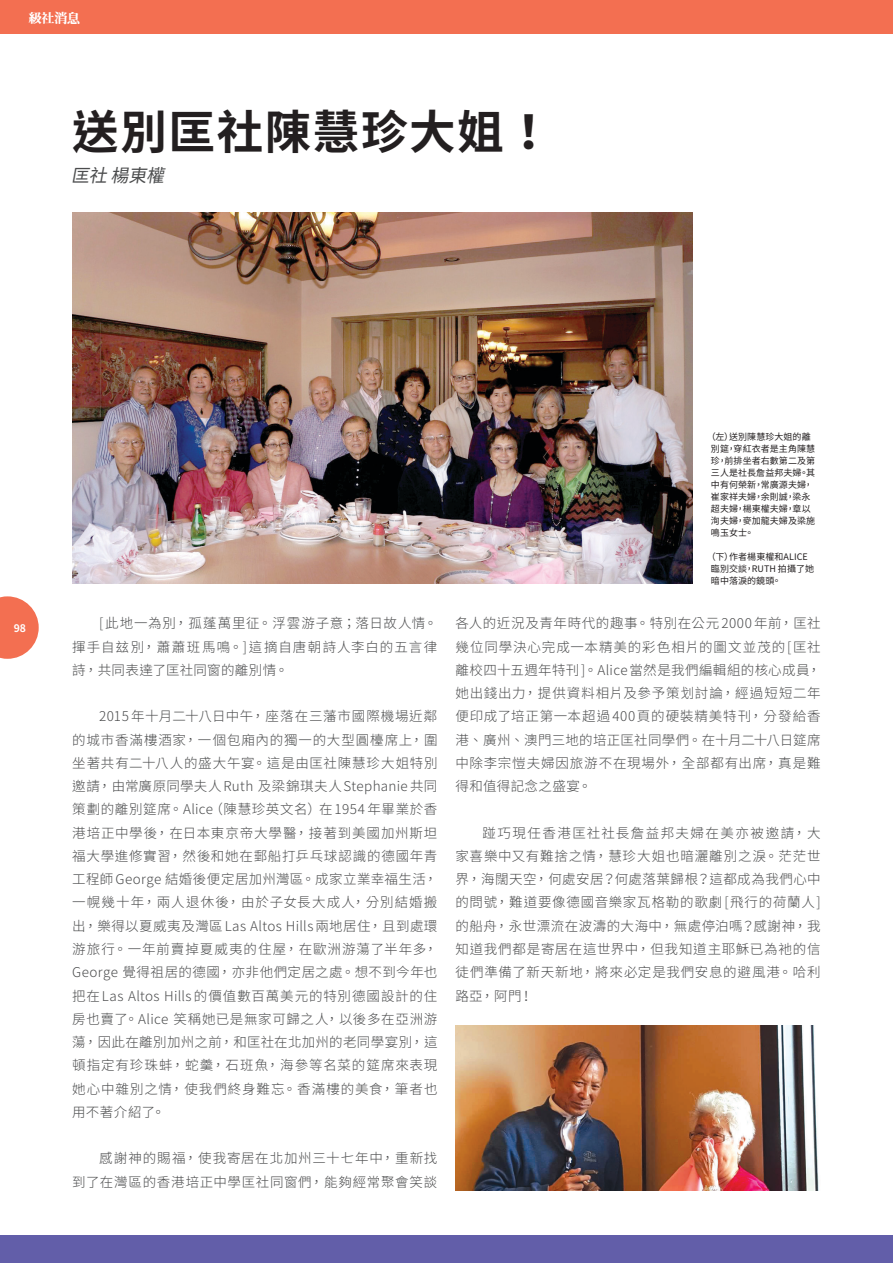
<style>
.page{position:relative;width:893px;height:1263px;background:#fff}
.page>*{position:absolute;margin:0;border:0;box-sizing:border-box;transform-origin:0 0}
.t1{font:700 46.5px "Noto Sans CJ Ktc";letter-spacing:.035em;color:#231f20}
.INTRO{font:italic 18px "Noto Sans CJ Ktc";color:#4b4c4d}
.內文__首2次0{font:300 13.5px/23.2px "Noto Sans CJ Ktc";letter-spacing:.06em;color:#4b4c4d;text-align:justify}
.t2{font:13.5px "DATM8";color:#fff}
.t3{font:700 10.5px "Noto Sans CJ Ktc";color:#fff}
.credits{font:9px/12px "Noto Sans CJ Ktc";letter-spacing:.005em;color:#231f20}
</style>
<div class="page">
<img style="left:72px;top:212px;width:621px;height:372px">
<img style="left:455px;top:1025px;width:364px;height:166px">
<div style="left:0;top:0;width:893px;height:34px;background:#f36f51"></div>
<div style="left:0;top:1235px;width:893px;height:28px;background:#625ea9"></div>
<svg style="left:0;top:596px;width:39px;height:63px"></svg>
<p class="t2" style="left:28px;top:11px;width:53px">級社消息</p>
<p class="t1" style="left:72px;top:106px;width:481px">送別匡社陳慧珍大姐！</p>
<p class="INTRO" style="left:71px;top:165px;width:104px">匡社 楊東權</p>
<p class="t3" style="left:14px;top:622px;width:14px">98</p>
<p class="內文__首2次0" style="left:72px;top:612px;width:367px;text-indent:27px">[此地一為別，孤蓬萬里征。浮雲游子意；落日故人情。揮手自玆別，蕭蕭班馬鳴。]這摘自唐朝詩人李白的五言律詩，共同表達了匡社同窗的離別情。</p>
<p class="內文__首2次0" style="left:72px;top:705px;width:367px;text-indent:27px">2015 年十月二十八日中午，座落在三藩市國際機場近鄰的城市香滿樓酒家，一個包廂內的獨一的大型圓檯席上，圍坐著共有二十八人的盛大午宴。這是由匡社陳慧珍大姐特別邀請，由常廣原同學夫人Ruth 及梁錦琪夫人Stephanie 共同策劃的離別筵席。Alice（陳慧珍英文名）在1954 年畢業於香港培正中學後，在日本東京帝大學醫，接著到美國加州斯坦福大學進修實習，然後和她在郵船打乒乓球認識的德國年青工程師 George 結婚後便定居加州灣區。成家立業幸福生活，一幌幾十年，兩人退休後，由於子女長大成人，分別結婚搬出，樂得以夏威夷及灣區 Las Altos Hills 兩地居住，且到處環游旅行。一年前賣掉夏威夷的住屋，在歐洲游蕩了半年多，George 覺得祖居的德國，亦非他們定居之處。想不到今年也把在Las Altos Hills的價值數百萬美元的特別德國設計的住房也賣了。Alice 笑稱她已是無家可歸之人，以後多在亞洲游蕩，因此在離別加州之前，和匡社在北加州的老同學宴別，這頓指定有珍珠蚌，蛇羹，石班魚，海參等名菜的筵席來表現她心中雜別之情，使我們終身難忘。香滿樓的美食，筆者也用不著介紹了。</p>
<p class="內文__首2次0" style="left:72px;top:1147px;width:367px;text-align:right">感謝神的賜福，使我寄居在北加州三十七年中，重新找<br>到了在灣區的香港培正中學匡社同窗們，能夠經常聚會笑談</p>
<p class="credits" style="left:711px;top:430px;width:106px;text-indent:-4px">（左）送別陳慧珍大姐的離別筵，穿紅衣者是主角陳慧珍，前排坐者右數第二及第三人是社長詹益邦夫婦。其中有何榮新，常廣源夫婦，崔家祥夫婦，余則誠，梁永超夫婦，楊東權夫婦，章以洵夫婦，麥加龍夫婦及梁施鳴玉女士。</p>
<p class="credits" style="left:711px;top:550px;width:105px;text-indent:-4px">（下）作者楊東權和ALICE臨別交談，RUTH 拍攝了她暗中落淚的鏡頭。</p>
<p class="內文__首2次0" style="left:455px;top:612px;width:367px">各人的近況及青年時代的趣事。特別在公元 2000 年前，匡社幾位同學決心完成一本精美的彩色相片的圖文並茂的[匡社離校四十五週年特刊]。Alice當然是我們編輯組的核心成員，她出錢出力，提供資料相片及參予策划討論，經過短短二年便印成了培正第一本超過400頁的硬裝精美特刊，分發給香港、廣州、澳門三地的培正匡社同學們。在十月二十八日筵席中除李宗愷夫婦因旅游不在現場外，全部都有出席，真是難得和值得記念之盛宴。</p>
<p class="內文__首2次0" style="left:455px;top:821px;width:367px;text-indent:27px">踫巧現任香港匡社社長詹益邦夫婦在美亦被邀請，大家喜樂中又有難捨之情，慧珍大姐也暗灑離別之淚。茫茫世界，海闊天空，何處安居？何處落葉歸根？這都成為我們心中的問號，難道要像德國音樂家瓦格勒的歌劇[飛行的荷蘭人]的船舟，永世漂流在波濤的大海中，無處停泊嗎？感謝神，我知道我們都是寄居在這世界中，但我知道主耶穌已為衪的信徒們準備了新天新地，將來必定是我們安息的避風港。哈利路亞，阿門！</p>
</div>
